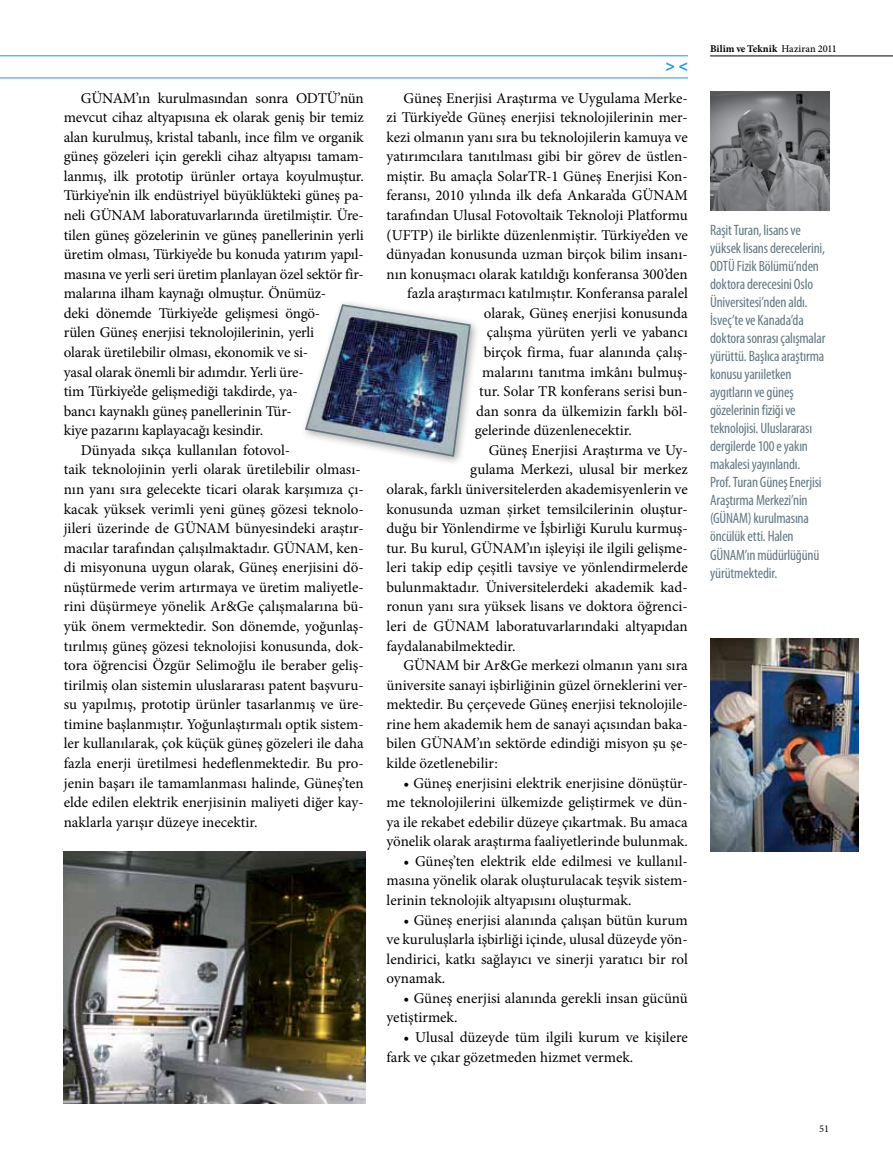
<style>
.page{position:relative;width:893px;height:1170px;background:#fff}
.page>*{position:absolute;margin:0;border:0;box-sizing:border-box;transform-origin:0 0}
.t1{font:700 16.2px "Myriad Pro";color:#1c9ad6}
.t2{font:15px/19.5px "Minion Pro";letter-spacing:-.005em;color:#000;text-align:justify}
.t3{font:condensed 15px/18px "Myriad Pro";letter-spacing:-.01em;color:#647883}
.t4{font:700 10.35px "Minion Pro";letter-spacing:.005em;color:#000}
.t5{font:10.35px "Minion Pro";color:#000}
.s1{font-weight:500}
</style>
<div class="page">
<img style="left:710px;top:638px;width:149px;height:213px">
<img style="left:64px;top:851px;width:301px;height:252px">
<img style="left:710px;top:91px;width:119px;height:119px">
<img style="left:304px;top:303px;width:168px;height:155px">
<hr style="left:710px;top:56px;width:183px;height:1px;background:#000">
<hr style="left:0;top:78px;width:688px;height:1px;background:#1c9ad6">
<hr style="left:0;top:56px;width:688px;height:1px;background:#1c9ad6">
<p class="t2" style="left:81px;top:88px;width:284px">GÜNAM’ın kurulmasından sonra ODTÜ’nün</p>
<p class="t2" style="left:64px;top:108px;width:301px">mevcut cihaz altyapısına ek olarak geniş bir temiz</p>
<p class="t2" style="left:64px;top:127px;width:301px">alan kurulmuş, kristal tabanlı, ince film ve organik</p>
<p class="t2" style="left:64px;top:147px;width:302px">güneş gözeleri için gerekli cihaz altyapısı tamam-</p>
<p class="t2" style="left:64px;top:166px;width:301px">lanmış, ilk prototip ürünler ortaya koyulmuştur.</p>
<p class="t2" style="left:64px;top:186px;width:301px">Türkiye’nin ilk endüstriyel büyüklükteki güneş pa-</p>
<p class="t2" style="left:64px;top:205px;width:302px">neli GÜNAM laboratuvarlarında üretilmiştir. Üre-</p>
<p class="t2" style="left:64px;top:225px;width:302px">tilen güneş gözelerinin ve güneş panellerinin yerli</p>
<p class="t2" style="left:64px;top:244px;width:302px">üretim olması, Türkiye’de bu konuda yatırım yapıl-</p>
<p class="t2" style="left:64px;top:264px;width:301px">masına ve yerli seri üretim planlayan özel sektör fir-</p>
<p class="t2" style="left:64px;top:284px;width:264px">malarına ilham kaynağı olmuştur. Önümüz-</p>
<p class="t2" style="left:64px;top:303px;width:258px">deki dönemde Türkiye’de gelişmesi öngö-</p>
<p class="t2" style="left:64px;top:323px;width:252px">rülen Güneş enerjisi teknolojilerinin, yerli</p>
<p class="t2" style="left:64px;top:342px;width:246px">olarak üretilebilir olması, ekonomik ve si-</p>
<p class="t2" style="left:64px;top:362px;width:242px">yasal olarak önemli bir adımdır. Yerli üre-</p>
<p class="t2" style="left:64px;top:381px;width:236px">tim Türkiye’de gelişmediği takdirde, ya-</p>
<p class="t2" style="left:64px;top:401px;width:229px">bancı kaynaklı güneş panellerinin Tür-</p>
<p class="t2" style="left:64px;top:421px;width:201px">kiye pazarını kaplayacağı kesindir.</p>
<p class="t2" style="left:81px;top:440px;width:211px">Dünyada sıkça kullanılan fotovol-</p>
<p class="t2" style="left:64px;top:460px;width:299px">taik teknolojinin yerli olarak üretilebilir olması-</p>
<p class="t2" style="left:64px;top:479px;width:302px">nın yanı sıra gelecekte ticari olarak karşımıza çı-</p>
<p class="t2" style="left:64px;top:499px;width:302px">kacak yüksek verimli yeni güneş gözesi teknolo-</p>
<p class="t2" style="left:64px;top:518px;width:301px">jileri üzerinde de GÜNAM bünyesindeki araştır-</p>
<p class="t2" style="left:64px;top:538px;width:301px">macılar tarafından çalışılmaktadır. GÜNAM, ken-</p>
<p class="t2" style="left:64px;top:557px;width:301px">di misyonuna uygun olarak, Güneş enerjisini dö-</p>
<p class="t2" style="left:64px;top:577px;width:301px">nüştürmede verim artırmaya ve üretim maliyetle-</p>
<p class="t2" style="left:64px;top:597px;width:302px">rini düşürmeye yönelik Ar&amp;Ge çalışmalarına bü-</p>
<p class="t2" style="left:64px;top:616px;width:302px">yük önem vermektedir. Son dönemde, yoğunlaş-</p>
<p class="t2" style="left:64px;top:636px;width:302px">tırılmış güneş gözesi teknolojisi konusunda, dok-</p>
<p class="t2" style="left:64px;top:655px;width:301px">tora öğrencisi Özgür Selimoğlu ile beraber geliş-</p>
<p class="t2" style="left:64px;top:675px;width:301px">tirilmiş olan sistemin uluslararası patent başvuru-</p>
<p class="t2" style="left:64px;top:694px;width:301px">su yapılmış, prototip ürünler tasarlanmış ve üre-</p>
<p class="t2" style="left:64px;top:714px;width:302px">timine başlanmıştır. Yoğunlaştırmalı optik sistem-</p>
<p class="t2" style="left:64px;top:733px;width:302px">ler kullanılarak, çok küçük güneş gözeleri ile daha</p>
<p class="t2" style="left:64px;top:753px;width:301px">fazla enerji üretilmesi hedeflenmektedir. Bu pro-</p>
<p class="t2" style="left:64px;top:773px;width:301px">jenin başarı ile tamamlanması halinde, Güneş’ten</p>
<p class="t2" style="left:64px;top:792px;width:301px">elde edilen elektrik enerjisinin maliyeti diğer kay-</p>
<p class="t2" style="left:64px;top:812px;width:195px">naklarla yarışır düzeye inecektir.</p>
<p class="t1" style="left:665px;top:55px;width:24px">&gt; &lt;</p>
<p class="t2" style="left:404px;top:88px;width:286px">Güneş Enerjisi Araştırma ve Uygulama Merke-</p>
<p class="t2" style="left:387px;top:108px;width:303px">zi Türkiye’de Güneş enerjisi teknolojilerinin mer-</p>
<p class="t2" style="left:387px;top:127px;width:303px">kezi olmanın yanı sıra bu teknolojilerin kamuya ve</p>
<p class="t2" style="left:387px;top:147px;width:303px">yatırımcılara tanıtılması gibi bir görev de üstlen-</p>
<p class="t2" style="left:387px;top:166px;width:303px">miştir. Bu amaçla SolarTR-1 Güneş Enerjisi Kon-</p>
<p class="t2" style="left:387px;top:186px;width:303px">feransı, 2010 yılında ilk defa Ankara’da GÜNAM</p>
<p class="t2" style="left:387px;top:205px;width:303px">tarafından Ulusal Fotovoltaik Teknoloji Platformu</p>
<p class="t2" style="left:387px;top:225px;width:303px">(UFTP) ile birlikte düzenlenmiştir. Türkiye’den ve</p>
<p class="t2" style="left:387px;top:245px;width:303px">dünyadan konusunda uzman birçok bilim insanı-</p>
<p class="t2" style="left:387px;top:264px;width:303px">nın konuşmacı olarak katıldığı konferansa 300’den</p>
<p class="t2" style="left:407px;top:284px;width:282px">fazla araştırmacı katılmıştır. Konferansa paralel</p>
<p class="t2" style="left:484px;top:303px;width:205px">olarak, Güneş enerjisi konusunda</p>
<p class="t2" style="left:487px;top:323px;width:202px">çalışma yürüten yerli ve yabancı</p>
<p class="t2" style="left:484px;top:342px;width:205px">birçok firma, fuar alanında çalış-</p>
<p class="t2" style="left:482px;top:362px;width:207px">malarını tanıtma imkânı bulmuş-</p>
<p class="t2" style="left:479px;top:381px;width:210px">tur. Solar TR konferans serisi bun-</p>
<p class="t2" style="left:476px;top:401px;width:213px">dan sonra da ülkemizin farklı böl-</p>
<p class="t2" style="left:475px;top:421px;width:158px">gelerinde düzenlenecektir.</p>
<p class="t2" style="left:489px;top:440px;width:201px">Güneş Enerjisi Araştırma ve Uy-</p>
<p class="t2" style="left:470px;top:460px;width:219px">gulama Merkezi, ulusal bir merkez</p>
<p class="t2" style="left:387px;top:479px;width:303px">olarak, farklı üniversitelerden akademisyenlerin ve</p>
<p class="t2" style="left:387px;top:499px;width:303px">konusunda uzman şirket temsilcilerinin oluştur-</p>
<p class="t2" style="left:387px;top:518px;width:303px">duğu bir Yönlendirme ve İşbirliği Kurulu kurmuş-</p>
<p class="t2" style="left:387px;top:538px;width:303px">tur. Bu kurul, GÜNAM’ın işleyişi ile ilgili gelişme-</p>
<p class="t2" style="left:387px;top:557px;width:303px">leri takip edip çeşitli tavsiye ve yönlendirmelerde</p>
<p class="t2" style="left:387px;top:577px;width:303px">bulunmaktadır. Üniversitelerdeki akademik kad-</p>
<p class="t2" style="left:387px;top:597px;width:303px">ronun yanı sıra yüksek lisans ve doktora öğrenci-</p>
<p class="t2" style="left:387px;top:616px;width:303px">leri de GÜNAM laboratuvarlarındaki altyapıdan</p>
<p class="t2" style="left:387px;top:636px;width:131px">faydalanabilmektedir.</p>
<p class="t2" style="left:404px;top:655px;width:286px">GÜNAM bir Ar&amp;Ge merkezi olmanın yanı sıra</p>
<p class="t2" style="left:387px;top:675px;width:303px">üniversite sanayi işbirliğinin güzel örneklerini ver-</p>
<p class="t2" style="left:387px;top:694px;width:303px">mektedir. Bu çerçevede Güneş enerjisi teknolojile-</p>
<p class="t2" style="left:387px;top:714px;width:303px">rine hem akademik hem de sanayi açısından baka-</p>
<p class="t2" style="left:387px;top:734px;width:303px">bilen GÜNAM’ın sektörde edindiği misyon şu şe-</p>
<p class="t2" style="left:387px;top:753px;width:113px">kilde özetlenebilir:</p>
<p class="t2" style="left:387px;top:773px;width:303px;text-indent:17px">• Güneş enerjisini elektrik enerjisine dönüştür&shy;me teknolojilerini ülkemizde geliştirmek ve dün&shy;ya ile rekabet edebilir düzeye çıkartmak. Bu amaca yönelik olarak araştırma faaliyetlerinde bulunmak.</p>
<p class="t2" style="left:387px;top:851px;width:303px;text-indent:17px">• Güneş’ten elektrik elde edilmesi ve kullanıl&shy;masına yönelik olarak oluşturulacak teşvik sistem&shy;lerinin teknolojik altyapısını oluşturmak.</p>
<p class="t2" style="left:387px;top:910px;width:303px;text-indent:17px">• Güneş enerjisi alanında çalışan bütün kurum ve kuruluşlarla işbirliği içinde, ulusal düzeyde yön&shy;lendirici, katkı sağlayıcı ve sinerji yaratıcı bir rol oynamak.</p>
<p class="t2" style="left:387px;top:988px;width:303px;text-indent:17px">• Güneş enerjisi alanında gerekli insan gücünü yetiştirmek.</p>
<p class="t2" style="left:387px;top:1027px;width:303px;text-indent:17px">• Ulusal düzeyde tüm ilgili kurum ve kişilere fark ve çıkar gözetmeden hizmet vermek.</p>
<p class="t4" style="left:710px;top:41px;width:128px">Bilim ve Teknik <span class="s1">Haziran 2011</span></p>
<p class="t3" style="left:710px;top:221px;width:117px">Raşit Turan, lisans ve yüksek lisans derecelerini,<br>ODTÜ Fizik Bölümü’nden doktora derecesini Oslo<br>Üniversitesi’nden aldı.<br>İsveç’te ve Kanada’da doktora sonrası çalışmalar yürüttü. Başlıca araştırma konusu yarıiletken aygıtların ve güneş gözelerinin fiziği ve teknolojisi. Uluslararası dergilerde 100 e yakın makalesi yayınlandı.<br>Prof. Turan Güneş Enerjisi<br>Araştırma Merkezi’nin (GÜNAM) kurulmasına öncülük etti. Halen<br>GÜNAM’ın müdürlüğünü yürütmektedir.</p>
<p class="t5" style="left:819px;top:1121px;width:11px">51</p>
</div>
